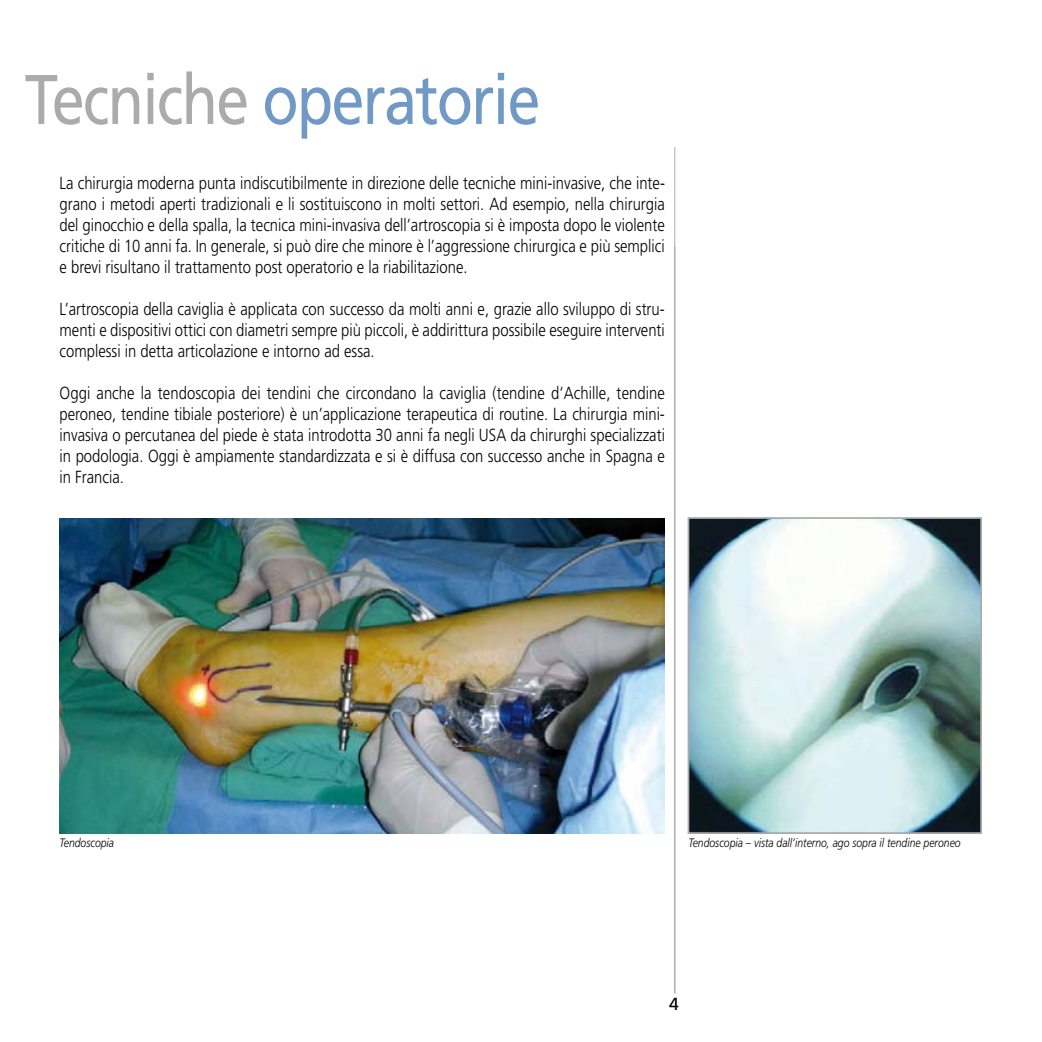
<style>
.page{position:relative;width:1042px;height:1042px;background:#fff}
.page>*{position:absolute;margin:0;border:0;box-sizing:border-box;transform-origin:0 0}
.t1{font:70px "Frutiger";letter-spacing:-.03em;color:#7099c5;scale:.85 1}
.t2{font:300 17.5px/21px "Frutiger";color:#000;text-align:justify;scale:.85 1}
.t3{font:17.5px "Frutiger";color:#000}
.t4{font:italic 300 12.25px "Frutiger";color:#000;scale:.85 1}
.s1{color:#ababad}
</style>
<div class="page">
<hr style="left:674px;top:147px;width:1px;height:846px;background:#ababad">
<img style="left:690px;top:520px;width:289px;height:311px">
<div style="left:687px;top:517px;width:295px;height:317px;border:2px solid #ababad"></div>
<img style="left:60px;top:518px;width:605px;height:315px">
<h1 class="t1" style="left:25px;top:58px;width:608px"><span class="s1">Tecniche</span> operatorie</h1>
<p class="t2" style="left:60px;top:172px;width:714px">La chirurgia moderna punta indiscutibilmente in direzione delle tecniche mini-invasive, che inte&shy;grano i metodi aperti tradizionali e li sostituiscono in molti settori. Ad esempio, nella chirurgia del ginocchio e della spalla, la tecnica mini-invasiva dell’artroscopia si è imposta dopo le violente critiche di 10 anni fa. In generale, si può dire che minore è l’aggressione chirurgica e più semplici e brevi risultano il trattamento post operatorio e la riabilitazione.</p>
<p class="t2" style="left:60px;top:298px;width:714px">L’artroscopia della caviglia è applicata con successo da molti anni e, grazie allo sviluppo di stru&shy;menti e dispositivi ottici con diametri sempre più piccoli, è addirittura possibile eseguire interventi complessi in detta articolazione e intorno ad essa.</p>
<p class="t2" style="left:60px;top:382px;width:714px">Oggi anche la tendoscopia dei tendini che circondano la caviglia (tendine d‘Achille, tendine peroneo, tendine tibiale posteriore) è un’applicazione terapeutica di routine. La chirurgia mini&shy;invasiva o percutanea del piede è stata introdotta 30 anni fa negli USA da chirurghi specializzati in podologia. Oggi è ampiamente standardizzata e si è diffusa con successo anche in Spagna e in Francia.</p>
<p class="t4" style="left:60px;top:836px;width:66px">Tendoscopia</p>
<p class="t4" style="left:688px;top:836px;width:322px">Tendoscopia – vista dall’interno, ago sopra il tendine peroneo</p>
<p class="t3" style="left:669px;top:994px;width:11px">4</p>
</div>
